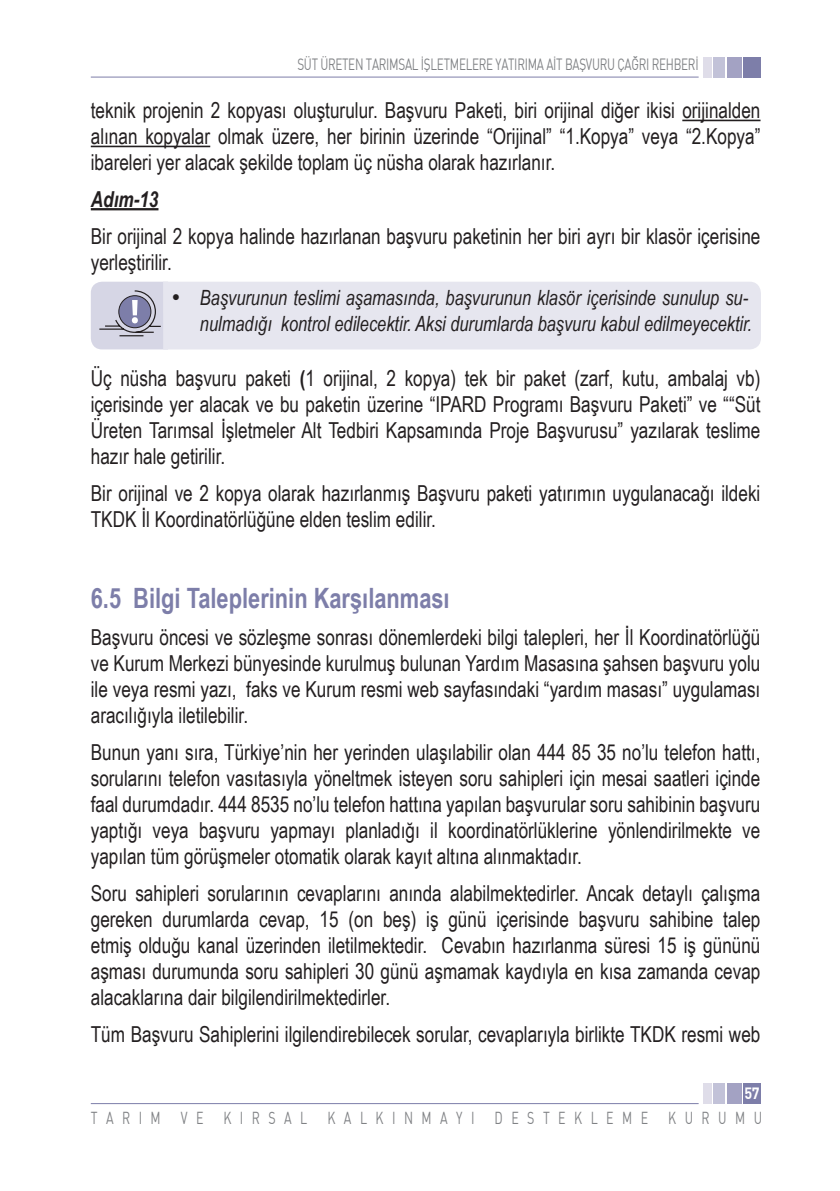
<style>
.page{position:relative;width:840px;height:1191px;background:#fff}
.page>*{position:absolute;margin:0;border:0;box-sizing:border-box;transform-origin:0 0}
.t1{font:700 28px "Arial Narrow";color:#7d7ea9;scale:.95 1}
.t2{font:22px/26px "Arial Narrow";color:#231f20;text-align:justify;scale:.95 1}
.t3{font:italic 700 22px "Arial Narrow";color:#231f20;scale:.95 1}
.t4{font:italic 21px/25.2px "Arial Narrow";color:#231f20;text-align:right;scale:.95 1}
.t5{font:17px "DINT";letter-spacing:.68em;color:#808285;scale:.73 1}
.t6{font:16px "DINT";letter-spacing:-.025em;color:#808285;scale:.73 1}
.t7{font:700 16px "DINT";color:#fff;scale:.9 1}
.s1{font-weight:700}
</style>
<div class="page">
<hr style="left:91px;top:77px;width:607px;height:1px;background:#7d7ea9">
<div style="left:702px;top:57px;width:9px;height:21px;background:#dfdde9"></div>
<div style="left:726px;top:57px;width:15px;height:21px;background:#a3a2c3"></div>
<div style="left:713px;top:57px;width:11px;height:21px;background:#c2c2d8"></div>
<div style="left:743px;top:57px;width:17px;height:21px;background:#7d7ea9"></div>
<hr style="left:91px;top:1103px;width:607px;height:1px;background:#7d7ea9">
<div style="left:702px;top:1083px;width:9px;height:21px;background:#dfdde9"></div>
<div style="left:726px;top:1083px;width:15px;height:21px;background:#a3a2c3"></div>
<div style="left:713px;top:1083px;width:11px;height:21px;background:#c2c2d8"></div>
<div style="left:743px;top:1083px;width:17px;height:21px;background:#7d7ea9"></div>
<hr style="left:682px;top:120px;width:78px;height:1px;background:#231f20">
<hr style="left:91px;top:146px;width:119px;height:1px;background:#231f20">
<hr style="left:91px;top:208px;width:67px;height:2px;background:#231f20">
<svg style="left:91px;top:282px;width:669px;height:67px;background:#e2e1eb"></svg>
<p class="t6" style="left:297px;top:55px;width:551px">SÜT ÜRETEN TARIMSAL İŞLETMELERE YATIRIMA AİT BAŞVURU ÇAĞRI REHBERİ</p>
<p class="t2" style="left:91px;top:96px;width:706px">teknik projenin 2 kopyası oluşturulur. Başvuru Paketi, biri orijinal diğer ikisi orijinalden alınan kopyalar olmak üzere, her birinin üzerinde “Orijinal” “1.Kopya” veya “2.Kopya” ibareleri yer alacak şekilde toplam üç nüsha olarak hazırlanır.</p>
<p class="t3" style="left:91px;top:182px;width:73px">Adım-13</p>
<p class="t2" style="left:91px;top:222px;width:706px">Bir orijinal 2 kopya halinde hazırlanan başvuru paketinin her biri ayrı bir klasör içerisine yerleştirilir.</p>
<p class="t4" style="left:171px;top:285px;width:612px">• Başvurunun teslimi aşamasında, başvurunun klasör içerisinde sunulup su&shy;nulmadığı kontrol edilecektir. Aksi durumlarda başvuru kabul edilmeyecektir.</p>
<p class="t2" style="left:91px;top:365px;width:706px">Üç nüsha başvuru paketi <span class="s1">(</span>1 orijinal, 2 kopya) tek bir paket (zarf, kutu, ambalaj vb) içerisinde yer alacak ve bu paketin üzerine “IPARD Programı Başvuru Paketi” ve ““Süt Üreten Tarımsal İşletmeler Alt Tedbiri Kapsamında Proje Başvurusu” yazılarak teslime hazır hale getirilir.</p>
<p class="t2" style="left:91px;top:479px;width:706px">Bir orijinal ve 2 kopya olarak hazırlanmış Başvuru paketi yatırımın uygulanacağı ildeki<br>TKDK İl Koordinatörlüğüne elden teslim edilir.</p>
<p class="t1" style="left:91px;top:577px;width:379px">6.5 Bilgi Taleplerinin Karşılanması</p>
<p class="t2" style="left:91px;top:623px;width:706px">Başvuru öncesi ve sözleşme sonrası dönemlerdeki bilgi talepleri, her İl Koordinatörlüğü ve Kurum Merkezi bünyesinde kurulmuş bulunan Yardım Masasına şahsen başvuru yolu ile veya resmi yazı, faks ve Kurum resmi web sayfasındaki “yardım masası” uygulaması aracılığıyla iletilebilir.</p>
<p class="t2" style="left:91px;top:738px;width:706px">Bunun yanı sıra, Türkiye’nin her yerinden ulaşılabilir olan 444 85 35 no’lu telefon hattı, sorularını telefon vasıtasıyla yöneltmek isteyen soru sahipleri için mesai saatleri içinde faal durumdadır. 444 8535 no’lu telefon hattına yapılan başvurular soru sahibinin başvuru yaptığı veya başvuru yapmayı planladığı il koordinatörlüklerine yönlendirilmekte ve yapılan tüm görüşmeler otomatik olarak kayıt altına alınmaktadır.</p>
<p class="t2" style="left:91px;top:879px;width:706px">Soru sahipleri sorularının cevaplarını anında alabilmektedirler. Ancak detaylı çalışma gereken durumlarda cevap, 15 (on beş) iş günü içerisinde başvuru sahibine talep etmiş olduğu kanal üzerinden iletilmektedir. Cevabın hazırlanma süresi 15 iş gününü aşması durumunda soru sahipleri 30 günü aşmamak kaydıyla en kısa zamanda cevap alacaklarına dair bilgilendirilmektedirler.</p>
<p class="t2" style="left:91px;top:1020px;width:706px">Tüm Başvuru Sahiplerini ilgilendirebilecek sorular, cevaplarıyla birlikte TKDK resmi web</p>
<p class="t7" style="left:744px;top:1082px;width:18px">57</p>
<p class="t5" style="left:91px;top:1107px;width:920px">TARIM VE KIRSAL KALKINMAYI DESTEKLEME KURUMU</p>
</div>
